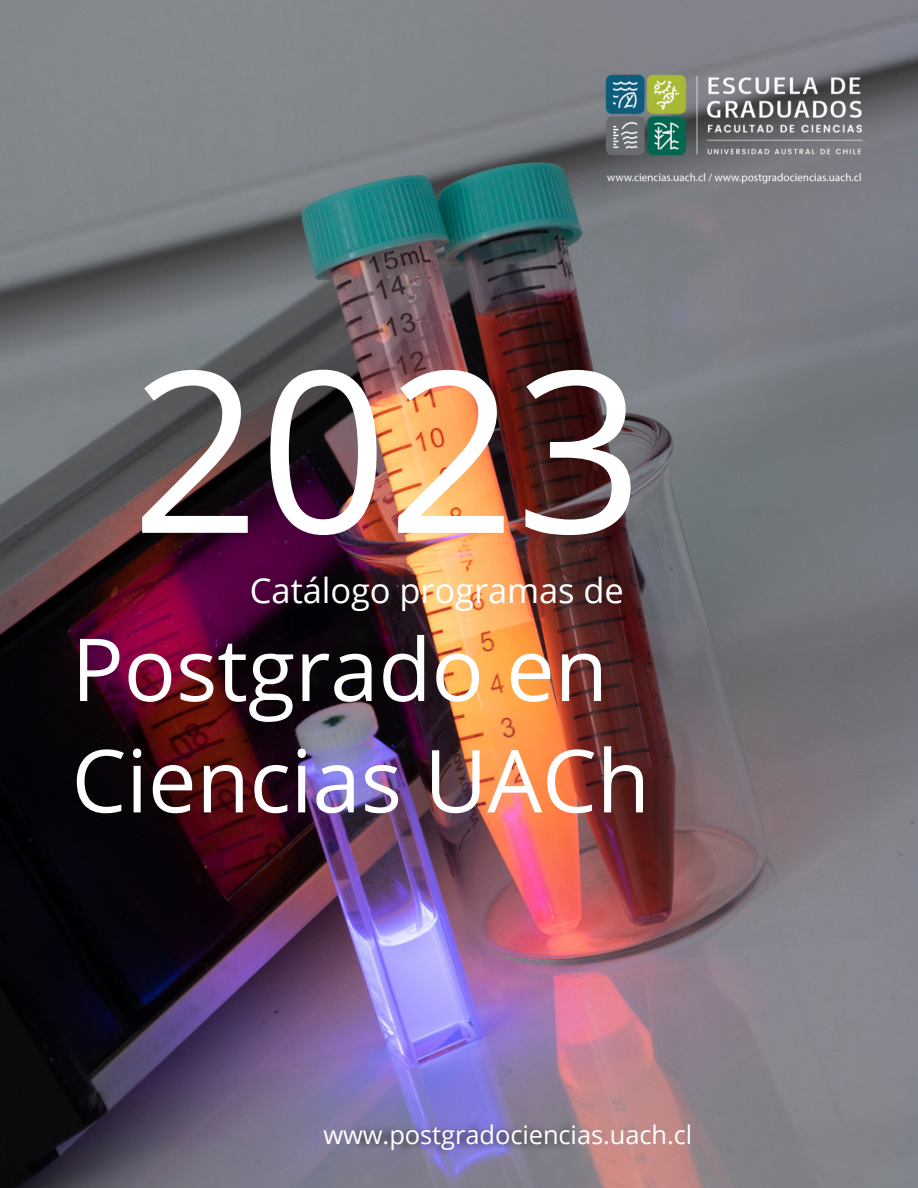
<style>
.page{position:relative;width:918px;height:1188px;background:#fff}
.page>*{position:absolute;margin:0;border:0;box-sizing:border-box;transform-origin:0 0}
.t1{font:225px "Open Sans";color:#fff}
.t2{font:87px/111.3px "Open Sans";letter-spacing:-.005em;color:#fff}
.t3{font:34.5px "Open Sans";letter-spacing:-.005em;color:#fff}
.t4{font:25.5px "Open Sans";letter-spacing:-.005em;color:#fff}
</style>
<div class="page">
<img style="left:0;top:0;width:918px;height:1188px">
<img style="left:351px;top:1117px;width:225px;height:38px">
<img style="left:603px;top:54px;width:264px;height:132px">
<p class="t1" style="left:131px;top:293px;width:514px">2023</p>
<p class="t3" style="left:250px;top:566px;width:375px">Catálogo programas de</p>
<p class="t2" style="left:72px;top:612px;width:580px">Postgrado en<br>Ciencias UACh</p>
<p class="t4" style="left:323px;top:1117px;width:371px">www.postgradociencias.uach.cl</p>
</div>
